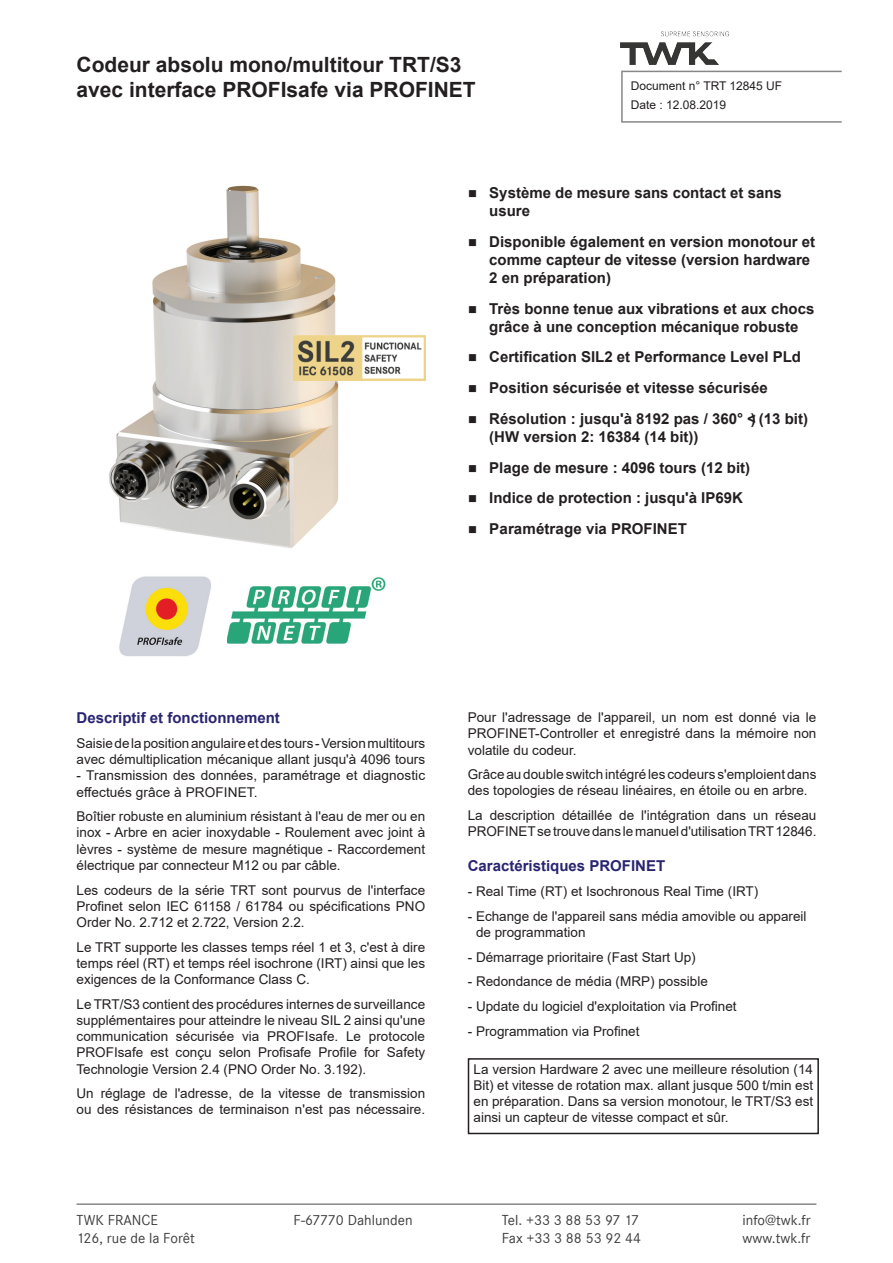
<style>
.page{position:relative;width:893px;height:1263px;background:#fff}
.page>*{position:absolute;margin:0;border:0;box-sizing:border-box;transform-origin:0 0}
.t1{font:700 21px/25.2px "Arial";color:#231f20}
.t2{font:700 15px/18px "Arial";color:#231f20}
.t3{font:15px "Corporate S";color:#3e3e3f}
.t4{font:700 15px "Arial";color:#292571}
.t5{font:13.5px/16.2px "Arial";color:#231f20}
.t6{font:12px/18.6px "Arial";color:#231f20}
</style>
<div class="page">
<hr style="left:621px;top:72px;width:2px;height:50px;background:#888787">
<hr style="left:621px;top:71px;width:221px;height:1px;background:#888787">
<hr style="left:621px;top:121px;width:221px;height:2px;background:#888787">
<hr style="left:77px;top:1203px;width:739px;height:2px;background:#888787">
<img style="left:621px;top:31px;width:107px;height:34px">
<div style="left:468px;top:1058px;width:351px;height:76px;border:2px solid #231f20"></div>
<img style="left:119px;top:576px;width:92px;height:81px">
<img style="left:228px;top:577px;width:158px;height:67px">
<img style="left:109px;top:185px;width:286px;height:363px">
<img style="left:293px;top:336px;width:132px;height:45px">
<h1 class="t1" style="left:77px;top:52px;width:401px">Codeur absolu mono/multitour TRT/S3 avec interface PROFIsafe via PROFINET</h1>
<p class="t6" style="left:631px;top:77px;width:153px">Document n° TRT 12845 UF<br>Date : 12.08.2019</p>
<p class="t2" style="left:489px;top:184px;width:294px;text-indent:-21px">■ Système de mesure sans contact et sans usure</p>
<p class="t2" style="left:489px;top:233px;width:327px;text-indent:-21px">■ Disponible également en version monotour et comme capteur de vitesse (version hardware<br>2 en préparation)</p>
<p class="t2" style="left:468px;top:299px;width:348px;text-align:center">■ Très bonne tenue aux vibrations et aux chocs grâce à une conception mécanique robuste</p>
<p class="t2" style="left:468px;top:348px;width:335px">■ Certification SIL2 et Performance Level PLd</p>
<p class="t2" style="left:468px;top:379px;width:301px">■ Position sécurisée et vitesse sécurisée</p>
<p class="t2" style="left:489px;top:410px;width:320px;text-indent:-21px">■ Résolution : jusqu'à 8192 pas / 360° &lt;) (13 bit) (HW version 2: 16384 (14 bit))</p>
<p class="t2" style="left:468px;top:458px;width:284px">■ Plage de mesure : 4096 tours (12 bit)</p>
<p class="t2" style="left:468px;top:489px;width:276px">■ Indice de protection : jusqu'à IP69K</p>
<p class="t2" style="left:468px;top:520px;width:220px">■ Paramétrage via PROFINET</p>
<p class="t4" style="left:77px;top:707px;width:205px">Descriptif et fonctionnement</p>
<p class="t5" style="left:77px;top:735px;width:350px">Saisie de la position angulaire et des tours - Version multitours avec démultiplication mécanique allant jusqu'à 4096 tours</p>
<p class="t5" style="left:77px;top:767px;width:350px">- Transmission des données, paramétrage et diagnostic effectués grâce à PROFINET.</p>
<p class="t5" style="left:77px;top:808px;width:350px;text-align:justify">Boîtier robuste en aluminium résistant à l'eau de mer ou en inox - Arbre en acier inoxydable - Roulement avec joint à lèvres - système de mesure magnétique - Raccordement électrique par connecteur M12 ou par câble.</p>
<p class="t5" style="left:77px;top:882px;width:350px;text-align:justify">Les codeurs de la série TRT sont pourvus de l'interface Profinet selon IEC 61158 / 61784 ou spécifications PNO Order No. 2.712 et 2.722, Version 2.2.</p>
<p class="t5" style="left:77px;top:939px;width:350px;text-align:justify">Le TRT supporte les classes temps réel 1 et 3, c'est à dire temps réel (RT) et temps réel isochrone (IRT) ainsi que les exigences de la Conformance Class C.</p>
<p class="t5" style="left:77px;top:996px;width:350px;text-align:justify">Le TRT/S3 contient des procédures internes de surveillance supplémentaires pour atteindre le niveau SIL 2 ainsi qu'une communication sécurisée via PROFIsafe. Le protocole PROFIsafe est conçu selon Profisafe Profile for Safety Technologie Version 2.4 (PNO Order No. 3.192).</p>
<p class="t5" style="left:77px;top:1085px;width:350px">Un réglage de l'adresse, de la vitesse de transmission ou des résistances de terminaison n'est pas nécessaire.</p>
<p class="t5" style="left:468px;top:709px;width:350px;text-align:justify">Pour l'adressage de l'appareil, un nom est donné via le PROFINET-Controller et enregistré dans la mémoire non volatile du codeur.</p>
<p class="t5" style="left:468px;top:766px;width:350px">Grâce au double switch intégré les codeurs s'emploient dans des topologies de réseau linéaires, en étoile ou en arbre.</p>
<p class="t5" style="left:468px;top:807px;width:350px">La description détaillée de l'intégration dans un réseau<br>PROFINET se trouve dans le manuel d'utilisation TRT 12846.</p>
<p class="t4" style="left:468px;top:855px;width:199px">Caractéristiques PROFINET</p>
<p class="t5" style="left:468px;top:883px;width:292px">- Real Time (RT) et Isochronous Real Time (IRT)</p>
<p class="t5" style="left:476px;top:908px;width:332px;text-indent:-8px">- Echange de l'appareil sans média amovible ou appareil de programmation</p>
<p class="t5" style="left:468px;top:949px;width:230px">- Démarrage prioritaire (Fast Start Up)</p>
<p class="t5" style="left:468px;top:973px;width:242px">- Redondance de média (MRP) possible</p>
<p class="t5" style="left:468px;top:998px;width:270px">- Update du logiciel d'exploitation via Profinet</p>
<p class="t5" style="left:468px;top:1023px;width:173px">- Programmation via Profinet</p>
<p class="t5" style="left:473px;top:1061px;width:341px;text-align:justify">La version Hardware 2 avec une meilleure résolution (14<br>Bit) et vitesse de rotation max. allant jusque 500 t/min est en préparation. Dans sa version monotour, le TRT/S3 est ainsi un capteur de vitesse compact et sûr.</p>
<p class="t3" style="left:77px;top:1211px;width:83px">TWK FRANCE</p>
<p class="t3" style="left:293px;top:1211px;width:121px">F-67770 Dahlunden</p>
<p class="t3" style="left:502px;top:1211px;width:139px">Tel. +33 3 88 53 97 17</p>
<p class="t3" style="left:743px;top:1211px;width:70px">info@twk.fr</p>
<p class="t3" style="left:77px;top:1229px;width:120px">126, rue de la Forêt</p>
<p class="t3" style="left:502px;top:1229px;width:141px">Fax +33 3 88 53 92 44</p>
<p class="t3" style="left:743px;top:1229px;width:69px">www.twk.fr</p>
</div>
